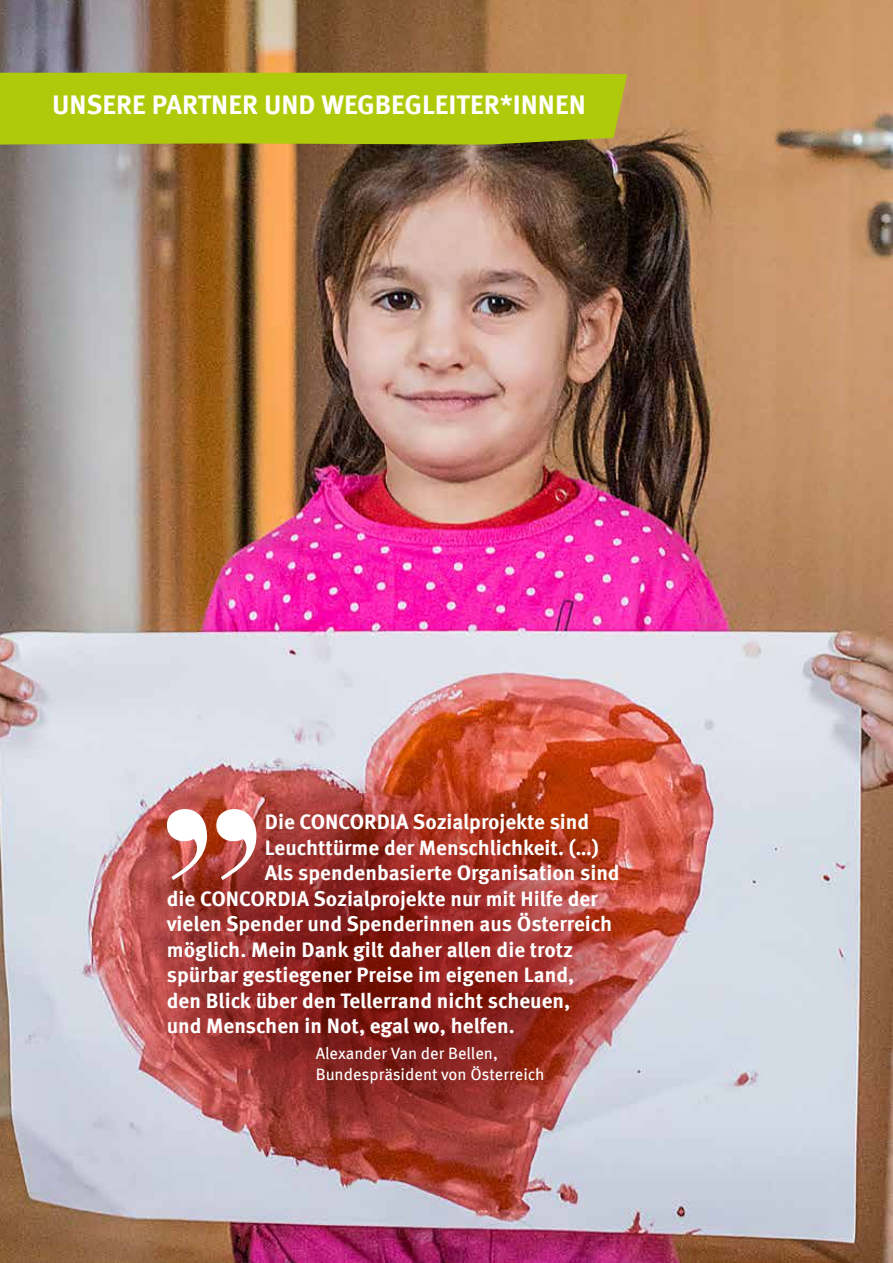
<style>
.page{position:relative;width:893px;height:1263px;background:#fff}
.page>*{position:absolute;margin:0;border:0;box-sizing:border-box;transform-origin:0 0}
.t1{font:700 27px "Meta OFC";color:#fff}
.t2{font:700 21px "Meta OFC";color:#fff}
.t3{font:16.5px/21px "Meta OFC";color:#fff}
</style>
<div class="page">
<img style="left:0;top:0;width:893px;height:1263px">
<div style="left:0;top:73px;width:627px;height:72px;background:#afca0b"></div>
<svg style="left:138px;top:776px;width:504px;height:368px"></svg>
<svg style="left:167px;top:809px;width:89px;height:71px"></svg>
<p class="t1" style="left:52px;top:88px;width:535px">UNSERE PARTNER UND WEGBEGLEITER*INNEN</p>
<p class="t2" style="left:265px;top:809px;width:326px">Die CONCORDIA Sozialprojekte sind</p>
<p class="t2" style="left:265px;top:834px;width:335px">Leuchttürme der Menschlichkeit. (…)</p>
<p class="t2" style="left:265px;top:860px;width:356px">Als spendenbasierte Organisation sind</p>
<p class="t2" style="left:167px;top:885px;width:432px">die CONCORDIA Sozialprojekte nur mit Hilfe der</p>
<p class="t2" style="left:167px;top:911px;width:447px">vielen Spender und Spenderinnen aus Österreich</p>
<p class="t2" style="left:167px;top:936px;width:408px">möglich. Mein Dank gilt daher allen die trotz</p>
<p class="t2" style="left:167px;top:962px;width:409px">spürbar gestiegener Preise im eigenen Land,</p>
<p class="t2" style="left:167px;top:987px;width:405px">den Blick über den Tellerrand nicht scheuen,</p>
<p class="t2" style="left:167px;top:1013px;width:349px">und Menschen in Not, egal wo, helfen.</p>
<p class="t3" style="left:316px;top:1042px;width:230px">Alexander Van der Bellen,<br>Bundespräsident von Österreich</p>
</div>
